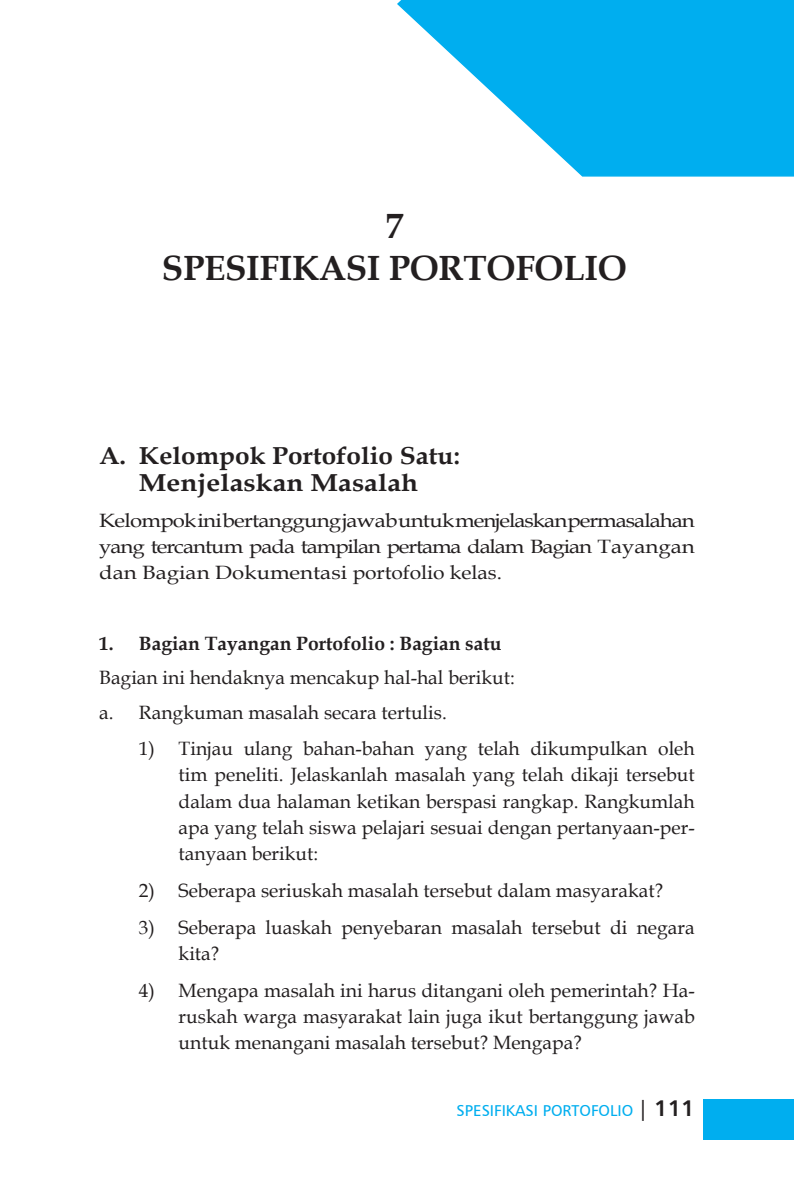
<style>
.page{position:relative;width:794px;height:1191px;background:#fff}
.page>*{position:absolute;margin:0;border:0;box-sizing:border-box;transform-origin:0 0}
.t1{font:700 35px/42px "Book Antiqua";letter-spacing:-.01em;color:#231f20;text-align:center}
.t2{font:700 24.5px/26.2px "Book Antiqua";color:#231f20;text-align:center;scale:1.07 1}
.t3{font:19.25px/26.2px "Book Antiqua";color:#231f20}
.t4{font:19.25px/26.2px "Book Antiqua";color:#231f20;text-align:justify;scale:1.15 1}
.t5{font:700 19.25px "Book Antiqua";color:#231f20}
.t6{font:15.75px "Humanist 777 BT Roman B";color:#00aeef}
.s1{font-size:21px;color:#231f20}
.s2{font-family:"Humanist 777 BT Bold B";font-size:22.75px;color:#231f20}
</style>
<div class="page">
<div style="left:703px;top:1099px;width:91px;height:41px;background:#00aeef"></div>
<svg style="left:397px;top:0;width:397px;height:177px"></svg>
<h1 class="t1" style="left:162px;top:205px;width:466px">7<br>SPESIFIKASI PORTOFOLIO</h1>
<p class="t2" style="left:99px;top:443px;width:338px">A. Kelompok Portofolio Satu:<br>Menjelaskan Masalah</p>
<p class="t4" style="left:99px;top:507px;width:519px">Kelompok ini bertanggung jawab untuk menjelaskan permasalahan yang tercantum pada tampilan pertama dalam Bagian Tayangan dan Bagian Dokumentasi portofolio kelas.</p>
<p class="t5" style="left:99px;top:632px;width:404px">1. Bagian Tayangan Portofolio : Bagian satu</p>
<p class="t3" style="left:99px;top:661px;width:417px;line-height:34.5px">Bagian ini hendaknya mencakup hal-hal berikut: a. Rangkuman masalah secara tertulis.</p>
<p class="t3" style="left:179px;top:735px;width:517px;text-align:justify;text-indent:-40px">1) Tinjau ulang bahan-bahan yang telah dikumpulkan oleh tim peneliti. Jelaskanlah masalah yang telah dikaji tersebut dalam dua halaman ketikan berspasi rangkap. Rangkumlah apa yang telah siswa pelajari sesuai dengan pertanyaan-per&shy;tanyaan berikut:</p>
<p class="t3" style="left:139px;top:877px;width:526px">2) Seberapa seriuskah masalah tersebut dalam masyarakat?</p>
<p class="t3" style="left:179px;top:914px;width:517px;text-indent:-40px">3) Seberapa luaskah penyebaran masalah tersebut di negara kita?</p>
<p class="t3" style="left:179px;top:977px;width:517px;text-align:justify;text-indent:-40px">4) Mengapa masalah ini harus ditangani oleh pemerintah? Ha&shy;ruskah warga masyarakat lain juga ikut bertanggung jawab untuk menangani masalah tersebut? Mengapa?</p>
<p class="t6" style="left:456px;top:1100px;width:240px">SPESIFIKASI PORTOFOLIO <span class="s1">|</span> <span class="s2">111</span></p>
</div>
